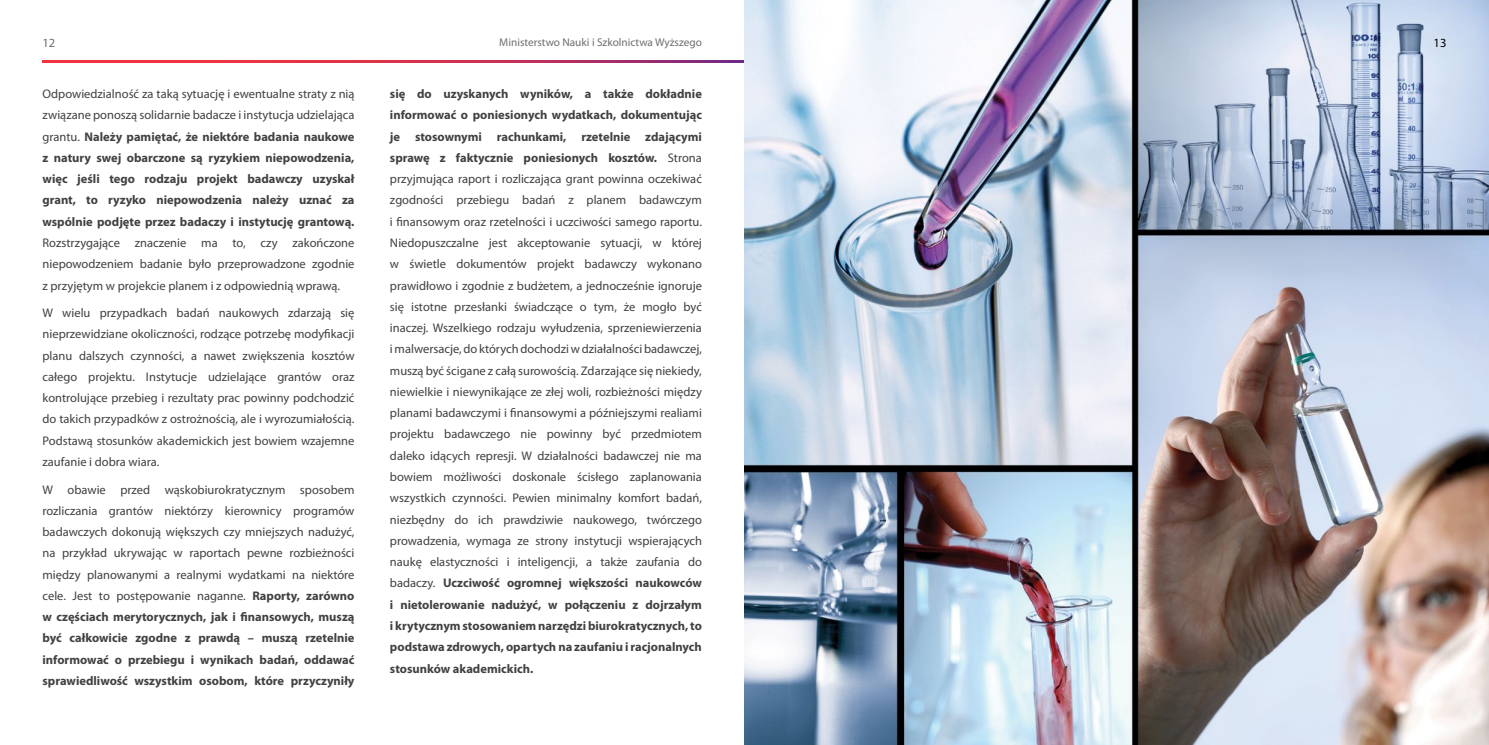
<style>
.page{position:relative;width:1489px;height:745px;background:#fff}
.page>*{position:absolute;margin:0;border:0;box-sizing:border-box;transform-origin:0 0}
.t1{font:12.5px/21.2px "Myriad Pro";color:#414042;text-align:justify}
.t2{font:700 12.5px/21.2px "Myriad Pro";color:#414042;text-align:justify}
.t3{font:12.5px "Myriad Pro";color:#6d6e71}
.t4{font:12.5px "Myriad Pro";color:#000}
.t5{font:11.25px "Myriad Pro";color:#6d6e71}
.s1{font-weight:400}
.s2{font-weight:700}
</style>
<div class="page">
<svg style="left:43px;top:60px;width:701px;height:2px"></svg>
<img style="left:744px;top:0;width:744px;height:744px">
<p class="t5" style="left:499px;top:35px;width:204px">Ministerstwo Nauki i Szkolnictwa Wyższego</p>
<p class="t3" style="left:43px;top:35px;width:14px">12</p>
<p class="t4" style="left:1433px;top:35px;width:14px">13</p>
<p class="t2" style="left:43px;top:83px;width:313px"><span class="s1">Odpowiedzialność za taką sytuację i ewentualne straty z nią związane ponoszą solidarnie badacze i instytucja udzielająca grantu.</span> Należy pamiętać, że niektóre badania naukowe z natury swej obarczone są ryzykiem niepowodzenia, więc jeśli tego rodzaju projekt badawczy uzyskał grant, to ryzyko niepowodzenia należy uznać za wspólnie podjęte przez badaczy i instytucję grantową.</p>
<p class="t1" style="left:43px;top:232px;width:313px">Rozstrzygające znaczenie ma to, czy zakończone niepowodzeniem badanie było przeprowadzone zgodnie z przyjętym w projekcie planem i z odpowiednią wprawą.</p>
<p class="t1" style="left:43px;top:302px;width:313px">W wielu przypadkach badań naukowych zdarzają się nieprzewidziane okoliczności, rodzące potrzebę modyfikacji planu dalszych czynności, a nawet zwiększenia kosztów całego projektu. Instytucje udzielające grantów oraz kontrolujące przebieg i rezultaty prac powinny podchodzić do takich przypadków z ostrożnością, ale i wyrozumiałością.<br>Podstawą stosunków akademickich jest bowiem wzajemne zaufanie i dobra wiara.</p>
<p class="t1" style="left:43px;top:478px;width:313px">W obawie przed wąskobiurokratycznym sposobem rozliczania grantów niektórzy kierownicy programów badawczych dokonują większych czy mniejszych nadużyć, na przykład ukrywając w raportach pewne rozbieżności między planowanymi a realnymi wydatkami na niektóre cele. Jest to postępowanie naganne. <span class="s2">Raporty, zarówno w częściach merytorycznych, jak i finansowych, muszą być całkowicie zgodne z prawdą – muszą rzetelnie informować o przebiegu i wynikach badań, oddawać sprawiedliwość wszystkim osobom, które przyczyniły</span></p>
<p class="t1" style="left:390px;top:83px;width:313px"><span class="s2">się do uzyskanych wyników, a także dokładnie informować o poniesionych wydatkach, dokumentując je stosownymi rachunkami, rzetelnie zdającymi sprawę z faktycznie poniesionych kosztów.</span> Strona przyjmująca raport i rozliczająca grant powinna oczekiwać zgodności przebiegu badań z planem badawczym i finansowym oraz rzetelności i uczciwości samego raportu.<br>Niedopuszczalne jest akceptowanie sytuacji, w której w świetle dokumentów projekt badawczy wykonano prawidłowo i zgodnie z budżetem, a jednocześnie ignoruje się istotne przesłanki świadczące o tym, że mogło być inaczej. Wszelkiego rodzaju wyłudzenia, sprzeniewierzenia i malwersacje, do których dochodzi w działalności badawczej, muszą być ścigane z całą surowością. Zdarzające się niekiedy, niewielkie i niewynikające ze złej woli, rozbieżności między planami badawczymi i finansowymi a późniejszymi realiami projektu badawczego nie powinny być przedmiotem daleko idących represji. W działalności badawczej nie ma bowiem możliwości doskonale ścisłego zaplanowania wszystkich czynności. Pewien minimalny komfort badań, niezbędny do ich prawdziwie naukowego, twórczego prowadzenia, wymaga ze strony instytucji wspierających naukę elastyczności i inteligencji, a także zaufania do badaczy. <span class="s2">Uczciwość ogromnej większości naukowców i nietolerowanie nadużyć, w połączeniu z dojrzałym i krytycznym stosowaniem narzędzi biurokratycznych, to podstawa zdrowych, opartych na zaufaniu i racjonalnych stosunków akademickich.</span></p>
</div>
